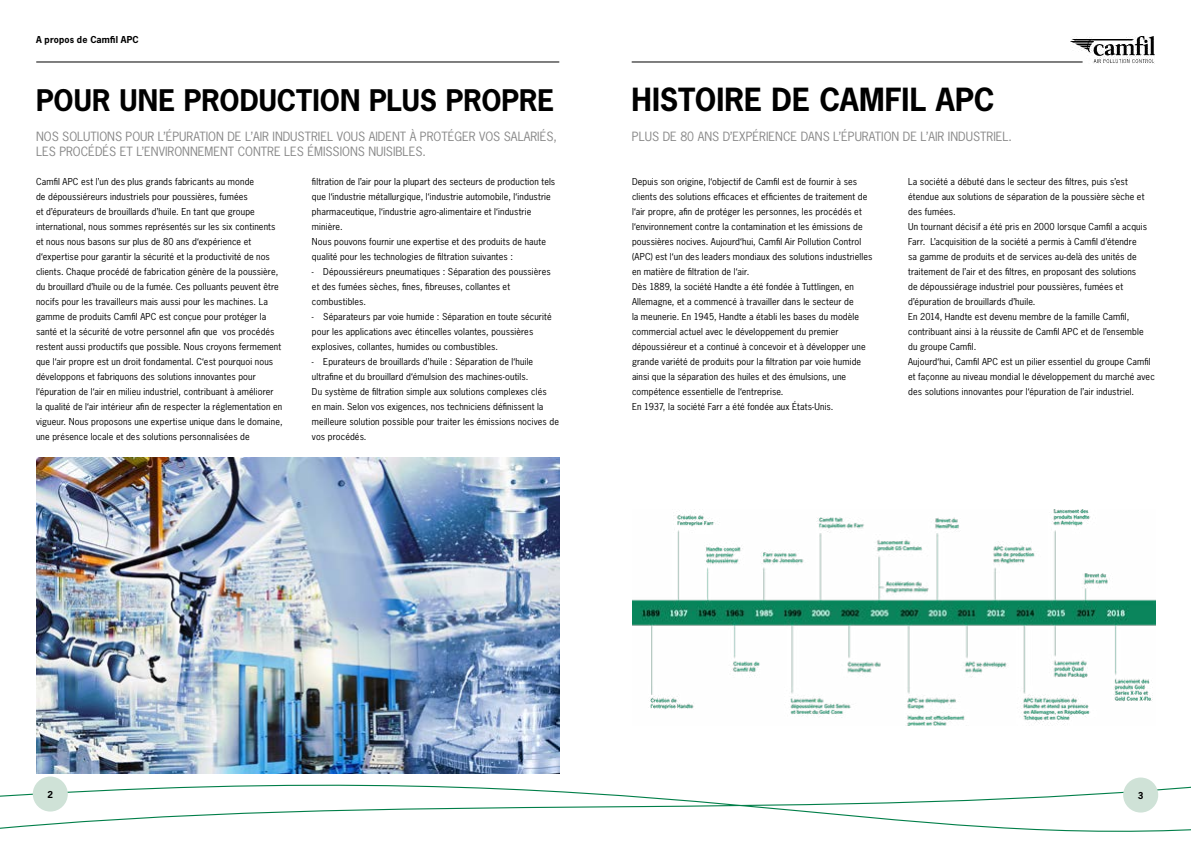
<style>
.page{position:relative;width:1191px;height:842px;background:#fff}
.page>*{position:absolute;margin:0;border:0;box-sizing:border-box;transform-origin:0 0}
.t1{font:700 30px "News Gothic Std";color:#000}
.t2{font:700 28px "News Gothic Std";color:#000}
.t3{font:12px/15px "News Gothic Std";color:#878787}
.t4{font:9px/15px "News Gothic Std";letter-spacing:.015em;color:#000}
.t5{font:700 9px "News Gothic Std";letter-spacing:.02em;color:#000}
</style>
<div class="page">
<svg style="left:0;top:749px;width:1191px;height:83px"></svg>
<div style="left:33px;top:776px;width:35px;height:35px;background:#cfe2d7;border-radius:50%"></div>
<div style="left:1123px;top:777px;width:35px;height:35px;background:#cfe2d7;border-radius:50%"></div>
<img style="left:36px;top:457px;width:523px;height:316px">
<hr style="left:37px;top:61px;width:522px;height:1px;background:#000">
<hr style="left:632px;top:61px;width:450px;height:1px;background:#000">
<img style="left:1070px;top:36px;width:85px;height:28px">
<img style="left:633px;top:510px;width:522px;height:215px">
<p class="t5" style="left:36px;top:34px;width:104px">A propos de Camfil APC</p>
<h2 class="t2" style="left:36px;top:82px;width:520px">POUR UNE PRODUCTION PLUS PROPRE</h2>
<h1 class="t1" style="left:631px;top:80px;width:365px">HISTOIRE DE CAMFIL APC</h1>
<h3 class="t3" style="left:36px;top:129px;width:522px">NOS SOLUTIONS POUR L’ÉPURATION DE L’AIR INDUSTRIEL VOUS AIDENT À PROTÉGER VOS SALARIÉS,<br>LES PROCÉDÉS ET L’ENVIRONNEMENT CONTRE LES ÉMISSIONS NUISIBLES.</h3>
<h3 class="t3" style="left:632px;top:129px;width:381px">PLUS DE 80 ANS D’EXPÉRIENCE DANS L’ÉPURATION DE L’AIR INDUSTRIEL.</h3>
<p class="t4" style="left:36px;top:174px;width:248px">Camfil APC est l’un des plus grands fabricants au monde<br>de dépoussiéreurs industriels pour poussières, fumées<br>et d’épurateurs de brouillards d’huile. En tant que groupe international, nous sommes représentés sur les six continents et nous nous basons sur plus de 80 ans d‘expérience et d‘expertise pour garantir la sécurité et la productivité de nos clients. Chaque procédé de fabrication génère de la poussière, du brouillard d’huile ou de la fumée. Ces polluants peuvent être nocifs pour les travailleurs mais aussi pour les machines. La gamme de produits Camfil APC est conçue pour protéger la santé et la sécurité de votre personnel afin que vos procédés restent aussi productifs que possible. Nous croyons fermement que l‘air propre est un droit fondamental. C‘est pourquoi nous développons et fabriquons des solutions innovantes pour l‘épuration de l‘air en milieu industriel, contribuant à améliorer<br>la qualité de l‘air intérieur afin de respecter la réglementation en vigueur. Nous proposons une expertise unique dans le domaine, une présence locale et des solutions personnalisées de</p>
<p class="t4" style="left:312px;top:174px;width:245px">filtration de l’air pour la plupart des secteurs de production tels que l‘industrie métallurgique, l‘industrie automobile, l‘industrie pharmaceutique, l‘industrie agro-alimentaire et l‘industrie minière.<br>Nous pouvons fournir une expertise et des produits de haute qualité pour les technologies de filtration suivantes :</p>
<p class="t4" style="left:312px;top:264px;width:240px">- Dépoussiéreurs pneumatiques : Séparation des poussières et des fumées sèches, fines, fibreuses, collantes et combustibles.</p>
<p class="t4" style="left:312px;top:309px;width:241px">- Séparateurs par voie humide : Séparation en toute sécurité pour les applications avec étincelles volantes, poussières explosives, collantes, humides ou combustibles.</p>
<p class="t4" style="left:312px;top:354px;width:248px">- Epurateurs de brouillards d’huile : Séparation de l‘huile ultrafine et du brouillard d‘émulsion des machines-outils.<br>Du système de filtration simple aux solutions complexes clés<br>en main. Selon vos exigences, nos techniciens définissent la meilleure solution possible pour traiter les émissions nocives de vos procédés.</p>
<p class="t4" style="left:632px;top:174px;width:242px">Depuis son origine, l‘objectif de Camfil est de fournir à ses clients des solutions efficaces et efficientes de traitement de l‘air propre, afin de protéger les personnes, les procédés et l‘environnement contre la contamination et les émissions de poussières nocives. Aujourd‘hui, Camfil Air Pollution Control (APC) est l‘un des leaders mondiaux des solutions industrielles en matière de filtration de l‘air.<br>Dès 1889, la société Handte a été fondée à Tuttlingen, en Allemagne, et a commencé à travailler dans le secteur de<br>la meunerie. En 1945, Handte a établi les bases du modèle commercial actuel avec le développement du premier dépoussiéreur et a continué à concevoir et à développer une grande variété de produits pour la filtration par voie humide ainsi que la séparation des huiles et des émulsions, une compétence essentielle de l‘entreprise.<br>En 1937, la société Farr a été fondée aux États-Unis.</p>
<p class="t4" style="left:908px;top:174px;width:248px">La société a débuté dans le secteur des filtres, puis s’est étendue aux solutions de séparation de la poussière sèche et des fumées.<br>Un tournant décisif a été pris en 2000 lorsque Camfil a acquis Farr. L’acquisition de la société a permis à Camfil d’étendre<br>sa gamme de produits et de services au-delà des unités de traitement de l’air et des filtres, en proposant des solutions<br>de dépoussiérage industriel pour poussières, fumées et d’épuration de brouillards d’huile.<br>En 2014, Handte est devenu membre de la famille Camfil, contribuant ainsi à la réussite de Camfil APC et de l’ensemble du groupe Camfil.<br>Aujourd‘hui, Camfil APC est un pilier essentiel du groupe Camfil et façonne au niveau mondial le développement du marché avec des solutions innovantes pour l‘épuration de l’air industriel.</p>
<p class="t5" style="left:47px;top:788px;width:7px">2</p>
<p class="t5" style="left:1137px;top:789px;width:7px">3</p>
</div>
